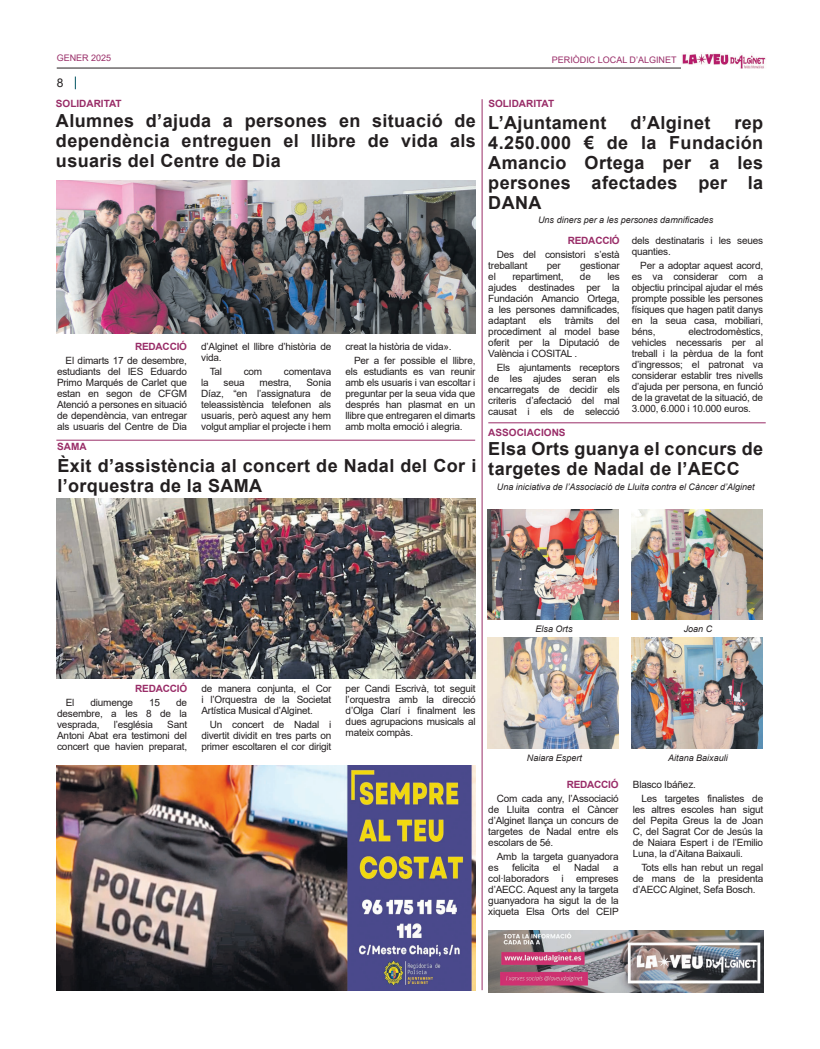
<style>
.page{position:relative;width:820px;height:1049px;background:#fff}
.page>*{position:absolute;margin:0;border:0;box-sizing:border-box;transform-origin:0 0}
.farmacia{font:700 18px/20px "Arial";letter-spacing:.02em;color:#231f20;text-align:justify}
.t1{font:12px "Arial";color:#231f20}
.TEXTO_INFORMADOR{font:10px/11px "Arial";letter-spacing:-.02em;color:#231f20;text-align:justify}
.Titulares_menores{font:700 10px "Arial";color:#992d68}
.TEXTO_INFORMADOR-2{font:700 10px "Arial";letter-spacing:-.02em;color:#992d68}
.Titulares_menores-2{font:italic 9px "Arial";color:#231f20}
.t2{font:9px "Arial";color:#992d68}
</style>
<div class="page">
<hr style="left:57px;top:68px;width:706px;height:1px;background:#231f20">
<svg style="left:75px;top:77px;width:1px;height:12px"></svg>
<img style="left:680px;top:53px;width:85px;height:15px">
<hr style="left:56px;top:440px;width:419px;height:1px;background:#992d68">
<hr style="left:481px;top:99px;width:1px;height:891px;background:#992d68">
<img style="left:488px;top:931px;width:275px;height:61px">
<img style="left:487px;top:509px;width:131px;height:110px">
<img style="left:631px;top:509px;width:131px;height:110px">
<img style="left:487px;top:638px;width:131px;height:111px">
<img style="left:631px;top:638px;width:131px;height:111px">
<img style="left:57px;top:498px;width:418px;height:180px">
<img style="left:57px;top:180px;width:418px;height:153px">
<hr style="left:488px;top:423px;width:277px;height:1px;background:#992d68">
<img style="left:57px;top:765px;width:418px;height:225px">
<p class="t2" style="left:57px;top:51px;width:56px">GENER 2025</p>
<p class="t2" style="left:551px;top:53px;width:126px">PERIÒDIC LOCAL D’ALGINET</p>
<p class="t1" style="left:57px;top:75px;width:8px">8</p>
<p class="Titulares_menores" style="left:56px;top:96px;width:67px">SOLIDARITAT</p>
<p class="farmacia" style="left:56px;top:111px;width:421px">Alumnes d’ajuda a persones en situació de dependència entreguen el llibre de vida als usuaris del Centre de Dia</p>
<p class="TEXTO_INFORMADOR-2" style="left:135px;top:339px;width:53px">REDACCIÓ</p>
<p class="TEXTO_INFORMADOR" style="left:57px;top:355px;width:131px;text-indent:9px">El dimarts 17 de desembre, estudiants del IES Eduardo Primo Marqués de Carlet que estan en segon de CFGM Atenció a persones en situació de dependència, van entregar als usuaris del Centre de Dia</p>
<p class="Titulares_menores" style="left:57px;top:439px;width:31px">SAMA</p>
<p class="TEXTO_INFORMADOR" style="left:201px;top:341px;width:131px">d’Alginet el llibre d’història de vida.</p>
<p class="TEXTO_INFORMADOR" style="left:210px;top:366px;width:14px">Tal</p>
<p class="TEXTO_INFORMADOR" style="left:244px;top:366px;width:20px">com</p>
<p class="TEXTO_INFORMADOR" style="left:284px;top:366px;width:49px">comentava</p>
<p class="TEXTO_INFORMADOR" style="left:201px;top:377px;width:9px">la</p>
<p class="TEXTO_INFORMADOR" style="left:223px;top:377px;width:23px">seua</p>
<p class="TEXTO_INFORMADOR" style="left:259px;top:377px;width:34px">mestra,</p>
<p class="TEXTO_INFORMADOR" style="left:201px;top:377px;width:131px;text-indent:105px">Sonia Díaz, “en l’assignatura de teleassistència telefonen als usuaris, però aquest any hem volgut ampliar el projecte i hem</p>
<p class="TEXTO_INFORMADOR" style="left:345px;top:341px;width:107px">creat la història de vida».</p>
<p class="TEXTO_INFORMADOR" style="left:345px;top:355px;width:131px;text-indent:9px">Per a fer possible el llibre, els estudiants es van reunir amb els usuaris i van escoltar i preguntar per la seua vida que després han plasmat en un llibre que entregaren el dimarts amb molta emoció i alegria.</p>
<p class="farmacia" style="left:57px;top:456px;width:420px">Èxit d’assistència al concert de Nadal del Cor i l’orquestra de la SAMA</p>
<p class="Titulares_menores" style="left:488px;top:96px;width:67px">SOLIDARITAT</p>
<p class="farmacia" style="left:488px;top:113px;width:119px">L’Ajuntament</p>
<p class="farmacia" style="left:630px;top:113px;width:81px">d’Alginet</p>
<p class="farmacia" style="left:488px;top:113px;width:276px;text-indent:246px">rep 4.250.000 € de la Fundación Amancio Ortega per a les persones afectades per la DANA</p>
<p class="TEXTO_INFORMADOR-2" style="left:567px;top:233px;width:53px">REDACCIÓ</p>
<p class="TEXTO_INFORMADOR" style="left:488px;top:249px;width:133px;text-indent:9px">Des del consistori s’està treballant</p>
<p class="Titulares_menores-2" style="left:538px;top:214px;width:177px">Uns diners per a les persones damnificades</p>
<p class="TEXTO_INFORMADOR" style="left:631px;top:235px;width:133px">dels destinataris i les seues quanties.</p>
<p class="TEXTO_INFORMADOR" style="left:631px;top:260px;width:133px;text-indent:9px">Per a adoptar aquest acord, es va considerar com a objectiu principal ajudar el més prompte possible les persones físiques que hagen patit danys en la seua casa, mobiliari, béns,</p>
<p class="TEXTO_INFORMADOR" style="left:546px;top:260px;width:16px">per</p>
<p class="TEXTO_INFORMADOR" style="left:580px;top:260px;width:41px">gestionar</p>
<p class="TEXTO_INFORMADOR" style="left:488px;top:271px;width:133px;text-indent:119px">les ajudes destinades per la Fundación Amancio Ortega, a les persones damnificades, adaptant</p>
<p class="TEXTO_INFORMADOR" style="left:488px;top:271px;width:9px">el</p>
<p class="TEXTO_INFORMADOR" style="left:512px;top:271px;width:53px">repartiment,</p>
<p class="TEXTO_INFORMADOR" style="left:579px;top:271px;width:12px">de</p>
<p class="TEXTO_INFORMADOR" style="left:539px;top:315px;width:14px">els</p>
<p class="TEXTO_INFORMADOR" style="left:564px;top:315px;width:30px">tràmits</p>
<p class="TEXTO_INFORMADOR" style="left:488px;top:315px;width:133px;text-indent:118px">del procediment al model base oferit per la Diputació de València i COSITAL .</p>
<p class="TEXTO_INFORMADOR" style="left:488px;top:362px;width:133px;text-indent:9px">Els ajuntaments receptors de les ajudes seran els encarregats de decidir els criteris d’afectació del mal causat i els de selecció</p>
<p class="TEXTO_INFORMADOR" style="left:631px;top:326px;width:133px;text-indent:57px">electrodomèstics, vehicles necessaris per al treball i la pèrdua de la font d’ingressos; el patronat va considerar establir tres nivells d’ajuda per persona, en funció de la gravetat de la situació, de 3.000, 6.000 i 10.000 euros.</p>
<p class="Titulares_menores" style="left:488px;top:425px;width:79px">ASSOCIACIONS</p>
<p class="farmacia" style="left:488px;top:439px;width:276px">Elsa Orts guanya el concurs de targetes de Nadal de l’AECC</p>
<p class="Titulares_menores-2" style="left:496px;top:481px;width:259px">Una iniciativa de l’Associació de Lluita contra el Càncer d’Alginet</p>
<p class="Titulares_menores-2" style="left:535px;top:623px;width:39px">Elsa Orts</p>
<p class="Titulares_menores-2" style="left:683px;top:623px;width:30px">Joan C</p>
<p class="TEXTO_INFORMADOR-2" style="left:135px;top:681px;width:53px">REDACCIÓ</p>
<p class="TEXTO_INFORMADOR" style="left:66px;top:697px;width:10px">El</p>
<p class="TEXTO_INFORMADOR" style="left:90px;top:697px;width:44px">diumenge</p>
<p class="TEXTO_INFORMADOR" style="left:149px;top:697px;width:12px">15</p>
<p class="TEXTO_INFORMADOR" style="left:57px;top:697px;width:131px;text-indent:119px">de desembre, a les 8 de la vesprada,</p>
<p class="TEXTO_INFORMADOR" style="left:57px;top:719px;width:131px;text-indent:110px">Sant Antoni Abat era testimoni del concert que havien preparat,</p>
<p class="TEXTO_INFORMADOR" style="left:114px;top:719px;width:41px">l’església</p>
<p class="TEXTO_INFORMADOR" style="left:201px;top:683px;width:131px">de manera conjunta, el Cor i l’Orquestra de la Societat Artística Musical d’Alginet.</p>
<p class="TEXTO_INFORMADOR" style="left:201px;top:719px;width:131px;text-indent:9px">Un concert de Nadal i divertit dividit en tres parts on primer escoltaren el cor dirigit</p>
<p class="TEXTO_INFORMADOR" style="left:345px;top:683px;width:131px">per Candi Escrivà, tot seguit l’orquestra amb la direcció d’Olga Clarí i finalment les dues agrupacions musicals al mateix compàs.</p>
<p class="Titulares_menores-2" style="left:526px;top:752px;width:57px">Naiara Espert</p>
<p class="Titulares_menores-2" style="left:668px;top:752px;width:61px">Aitana Baixauli</p>
<p class="TEXTO_INFORMADOR-2" style="left:566px;top:777px;width:53px">REDACCIÓ</p>
<p class="TEXTO_INFORMADOR" style="left:488px;top:793px;width:132px;text-indent:9px">Com cada any, l’Associació de Lluita contra el Càncer d’Alginet llança un concurs de targetes de Nadal entre els escolars de 5é.</p>
<p class="TEXTO_INFORMADOR" style="left:488px;top:851px;width:132px;text-indent:9px">Amb la targeta guanyadora es</p>
<p class="TEXTO_INFORMADOR" style="left:512px;top:862px;width:28px">felicita</p>
<p class="TEXTO_INFORMADOR" style="left:552px;top:862px;width:9px">el</p>
<p class="TEXTO_INFORMADOR" style="left:574px;top:862px;width:27px">Nadal</p>
<p class="TEXTO_INFORMADOR" style="left:488px;top:862px;width:132px;text-indent:125px">a col·laboradors i empreses d’AECC. Aquest any la targeta guanyadora ha sigut la de la xiqueta Elsa Orts del CEIP</p>
<p class="TEXTO_INFORMADOR" style="left:632px;top:779px;width:64px">Blasco Ibáñez.</p>
<p class="TEXTO_INFORMADOR" style="left:632px;top:793px;width:132px;text-indent:9px">Les targetes finalistes de les altres escoles han sigut del Pepita Greus la de Joan C, del Sagrat Cor de Jesús la de Naiara Espert i de l’Emilio Luna, la d’Aitana Baixauli.</p>
<p class="TEXTO_INFORMADOR" style="left:632px;top:862px;width:132px;text-indent:9px">Tots ells han rebut un regal de mans de la presidenta d’AECC Alginet, Sefa Bosch.</p>
</div>
